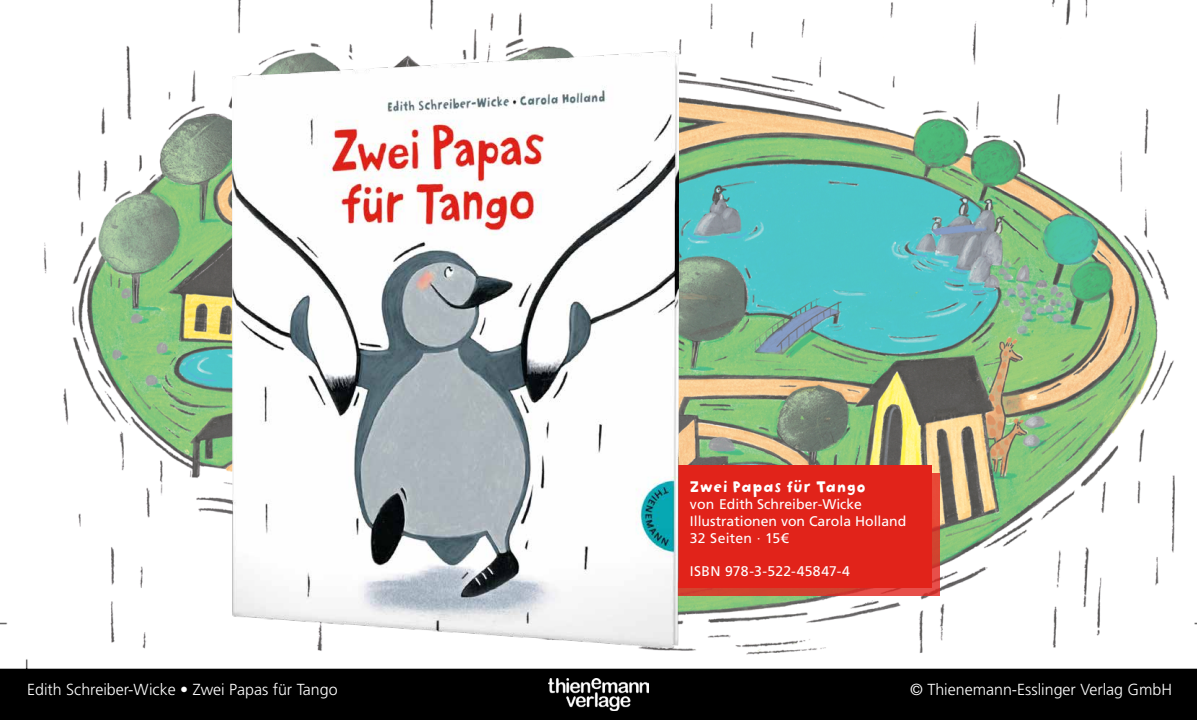
<style>
.page{position:relative;width:1197px;height:720px;background:#fff}
.page>*{position:absolute;margin:0;border:0;box-sizing:border-box;transform-origin:0 0}
.t1{font:18px "Slappy Inline";letter-spacing:.02em;color:#fff}
.t2{font:300 16px "Frutiger LT Std";color:#fff}
.t3{font:14px/16.8px "Frutiger LT Std";color:#fff}
</style>
<div class="page">
<div style="left:0;top:669px;width:1196px;height:51px;background:#000"></div>
<img style="left:548px;top:678px;width:100px;height:33px">
<img style="left:0;top:0;width:1196px;height:669px">
<svg style="left:678px;top:473px;width:261px;height:122px;background:#d84132"></svg>
<div style="left:639px;top:465px;width:292px;height:122px;background:#e1231a"></div>
<img style="left:232px;top:51px;width:446px;height:597px">
<p class="t1" style="left:690px;top:475px;width:178px">Zwei Papas für Tango</p>
<p class="t3" style="left:690px;top:496px;width:218px">von Edith Schreiber-Wicke<br>Illustrationen von Carola Holland<br>32 Seiten ∙ 15€</p>
<p class="t3" style="left:690px;top:563px;width:161px">ISBN 978-3-522-45847-4</p>
<p class="t2" style="left:27px;top:681px;width:312px">Edith Schreiber-Wicke • Zwei Papas für Tango</p>
<p class="t2" style="left:910px;top:681px;width:263px">© Thienemann-Esslinger Verlag GmbH</p>
</div>
